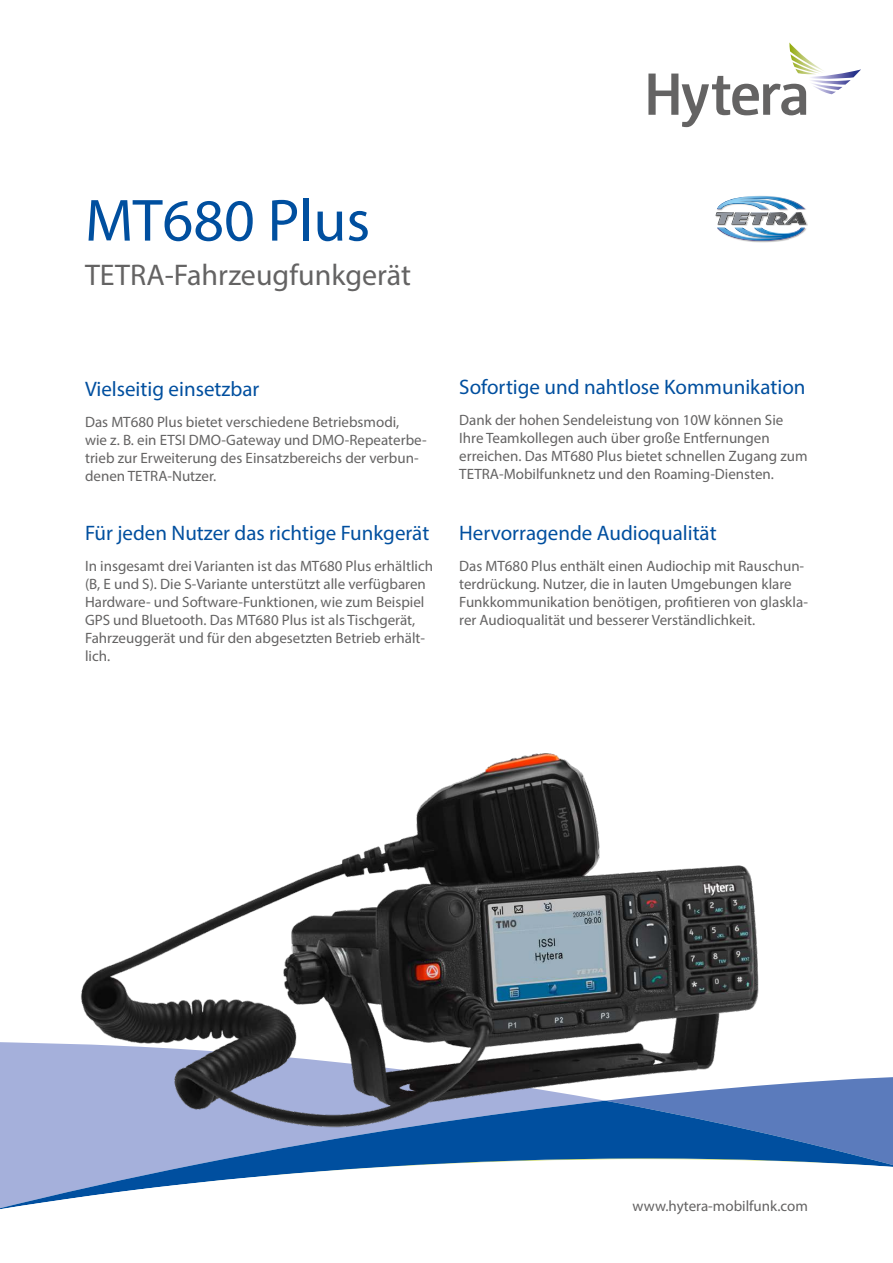
<style>
.page{position:relative;width:893px;height:1263px;background:#fff}
.page>*{position:absolute;margin:0;border:0;box-sizing:border-box;transform-origin:0 0}
.h1_heading_blau{font:60px "Myriad Pro";color:#004f9f}
.h2_heading{font:30px "Myriad Pro";color:#646363}
.h3_heading_blau{font:21px "Myriad Pro";color:#004f9f}
.fließtext{font:15px/18px "Myriad Pro";color:#646363}
</style>
<div class="page">
<svg style="left:792px;top:1077px;width:101px;height:24px;background:#6e8ac3"></svg>
<div style="left:0;top:1042px;width:62px;height:59px;background:#a5b0db"></div>
<svg style="left:0;top:1101px;width:893px;height:58px;background:#527cbb"></svg>
<svg style="left:0;top:1159px;width:893px;height:50px"></svg>
<svg style="left:648px;top:43px;width:213px;height:84px"></svg>
<img style="left:62px;top:753px;width:730px;height:396px">
<img style="left:746px;top:221px;width:62px;height:21px">
<svg style="left:715px;top:196px;width:91px;height:45px"></svg>
<p class="h1_heading_blau" style="left:85px;top:183px;width:287px">MT680 Plus</p>
<p class="h2_heading" style="left:85px;top:257px;width:328px">TETRA-Fahrzeugfunkgerät</p>
<p class="h3_heading_blau" style="left:85px;top:376px;width:176px">Vielseitig einsetzbar</p>
<p class="fließtext" style="left:85px;top:412px;width:316px">Das MT680 Plus bietet verschiedene Betriebsmodi,</p>
<p class="fließtext" style="left:85px;top:430px;width:343px">wie z. B. ein ETSI DMO-Gateway und DMO-Repeaterbe&shy;trieb zur Erweiterung des Einsatzbereichs der verbun&shy;denen TETRA-Nutzer.</p>
<p class="h3_heading_blau" style="left:85px;top:520px;width:346px">Für jeden Nutzer das richtige Funkgerät</p>
<p class="fließtext" style="left:85px;top:556px;width:350px">In insgesamt drei Varianten ist das MT680 Plus erhältlich (B, E und S). Die S-Variante unterstützt alle verfügbaren Hardware- und Software-Funktionen, wie zum Beispiel GPS und Bluetooth. Das MT680 Plus ist als Tischgerät, Fahrzeuggerät und für den abgesetzten Betrieb erhält&shy;lich.</p>
<p class="h3_heading_blau" style="left:459px;top:374px;width:348px">Sofortige und nahtlose Kommunikation</p>
<p class="fließtext" style="left:459px;top:410px;width:350px">Dank der hohen Sendeleistung von 10W können Sie Ihre Teamkollegen auch über große Entfernungen erreichen. Das MT680 Plus bietet schnellen Zugang zum TETRA-Mobilfunknetz und den Roaming-Diensten.</p>
<p class="h3_heading_blau" style="left:459px;top:520px;width:259px">Hervorragende Audioqualität</p>
<p class="fließtext" style="left:459px;top:556px;width:350px">Das MT680 Plus enthält einen Audiochip mit Rauschun&shy;terdrückung. Nutzer, die in lauten Umgebungen klare Funkkommunikation benötigen, profitieren von glaskla&shy;rer Audioqualität und besserer Verständlichkeit.</p>
<p class="fließtext" style="left:633px;top:1197px;width:177px">www.hytera-mobilfunk.com</p>
</div>
